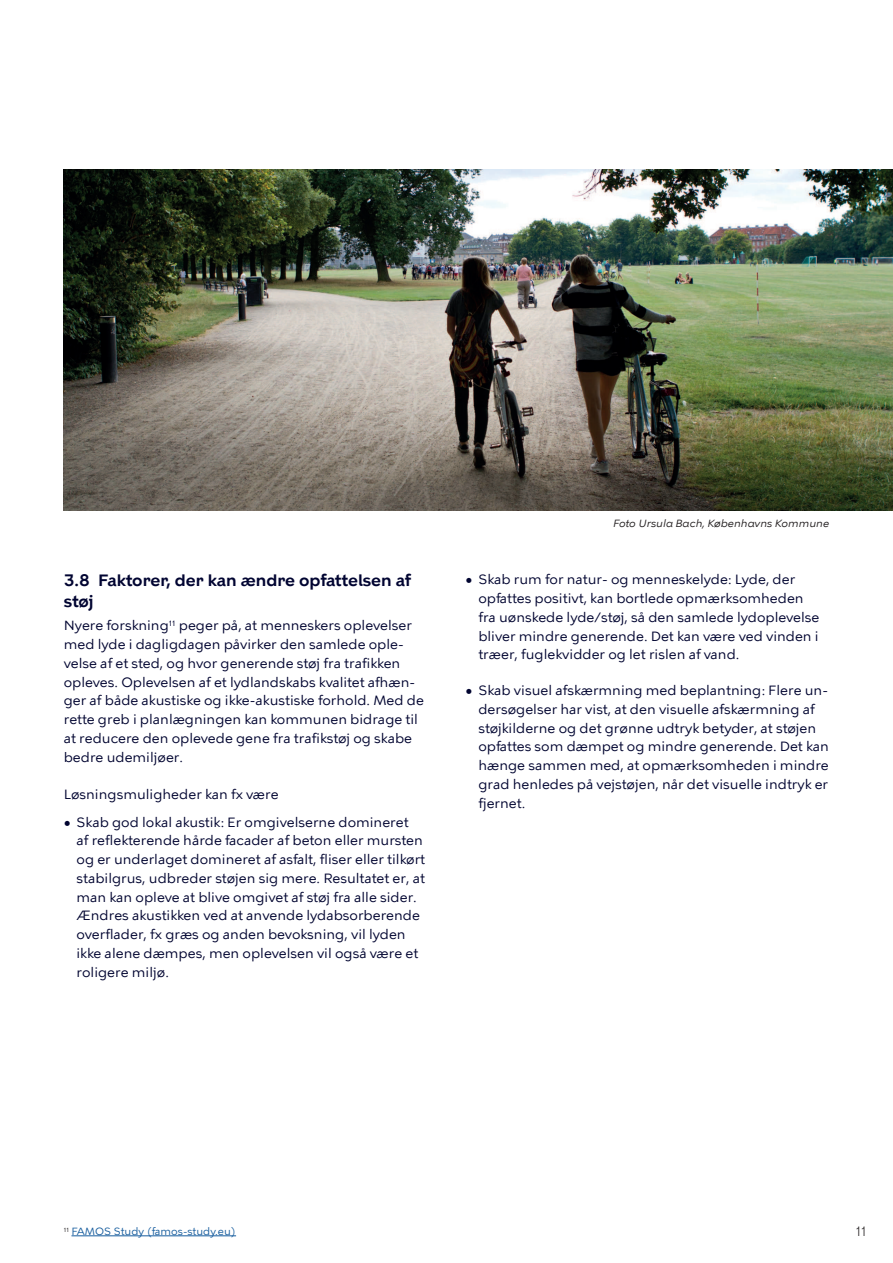
<style>
.page{position:relative;width:893px;height:1263px;background:#fff}
.page>*{position:absolute;margin:0;border:0;box-sizing:border-box;transform-origin:0 0}
.t1{font:600 16.5px/21px "KBH";color:#000431}
.t2{font:13.5px/18.8px "KBH Tekst";color:#000430}
.t3{font:300 13.5px "KBH";color:#231f20}
.t4{font:italic 10.5px "KBH Tekst";color:#231f20}
.t5{font:10.5px "KBH Tekst";color:#175d9e}
</style>
<div class="page">
<img style="left:64px;top:170px;width:829px;height:340px">
<hr style="left:71px;top:1235px;width:165px;height:1px;background:#175d9e">
<p class="t1" style="left:64px;top:570px;width:349px">3.8 Faktorer, der kan ændre opfattelsen af støj</p>
<p class="t2" style="left:64px;top:616px;width:362px">Nyere forskning<sup>11</sup> peger på, at menneskers oplevelser med lyde i dagligdagen påvirker den samlede ople&shy;velse af et sted, og hvor generende støj fra trafikken opleves. Oplevelsen af et lydlandskabs kvalitet afhæn&shy;ger af både akustiske og ikke-akustiske forhold. Med de rette greb i planlægningen kan kommunen bidrage til at reducere den oplevede gene fra trafikstøj og skabe bedre udemiljøer.</p>
<p class="t2" style="left:64px;top:785px;width:216px">Løsningsmuligheder kan fx være</p>
<p class="t2" style="left:77px;top:814px;width:350px;text-indent:-13px">• Skab god lokal akustik: Er omgivelserne domineret<br>af reflekterende hårde facader af beton eller mursten og er underlaget domineret af asfalt, fliser eller tilkørt stabilgrus, udbreder støjen sig mere. Resultatet er, at man kan opleve at blive omgivet af støj fra alle sider.<br>Ændres akustikken ved at anvende lydabsorberende overflader, fx græs og anden bevoksning, vil lyden ikke alene dæmpes, men oplevelsen vil også være et roligere miljø.</p>
<p class="t4" style="left:613px;top:519px;width:218px">Foto Ursula Bach, Københavns Kommune</p>
<p class="t2" style="left:478px;top:571px;width:343px;text-indent:-13px">• Skab rum for natur- og menneskelyde: Lyde, der opfattes positivt, kan bortlede opmærksomheden fra uønskede lyde/støj, så den samlede lydoplevelse bliver mindre generende. Det kan være ved vinden i træer, fuglekvidder og let rislen af vand.</p>
<p class="t2" style="left:478px;top:682px;width:352px;text-indent:-13px">• Skab visuel afskærmning med beplantning: Flere un&shy;dersøgelser har vist, at den visuelle afskærmning af støjkilderne og det grønne udtryk betyder, at støjen opfattes som dæmpet og mindre generende. Det kan hænge sammen med, at opmærksomheden i mindre grad henledes på vejstøjen, når det visuelle indtryk er fjernet.</p>
<p class="t5" style="left:64px;top:1225px;width:174px"><sup>11</sup> FAMOS Study (famos-study.eu)</p>
<p class="t3" style="left:856px;top:1223px;width:12px">11</p>
</div>
